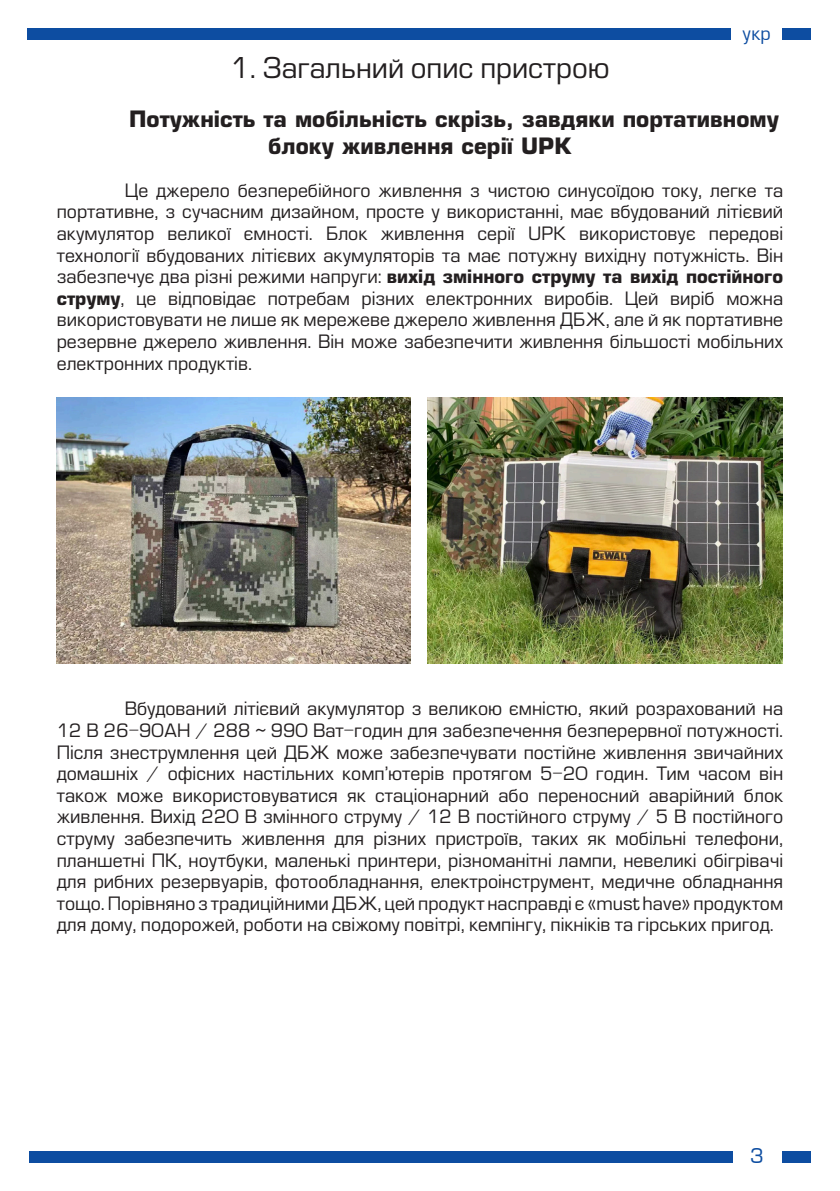
<style>
.page{position:relative;width:840px;height:1191px;background:#fff}
.page>*{position:absolute;margin:0;border:0;box-sizing:border-box;transform-origin:0 0}
.Заголовок_пункта{font:28px "Europe";color:#231f20}
.ОСНОВНОЙ_ТЕКСТ{font:700 22px/26.4px "Europe";color:#231f20}
.t1{font:20px "Europe Normal";color:#0d4da1}
.ОСНОВНОЙ_ТЕКСТ-2{font:18px/21.6px "Europe";color:#231f20;text-align:justify}
.t2{font:18px "Europe Normal";color:#0d4da1}
.s1{font-weight:700}
</style>
<div class="page">
<div style="left:27px;top:28px;width:703px;height:12px;background:#0d4da1"></div>
<div style="left:781px;top:28px;width:29px;height:12px;background:#0d4da1"></div>
<div style="left:29px;top:1151px;width:703px;height:11px;background:#0d4da1"></div>
<div style="left:781px;top:1151px;width:29px;height:11px;background:#0d4da1"></div>
<img style="left:57px;top:398px;width:353px;height:265px">
<img style="left:427px;top:398px;width:355px;height:266px">
<p class="t2" style="left:742px;top:24px;width:30px">укр</p>
<p class="Заголовок_пункта" style="left:230px;top:52px;width:380px">1. Загальний опис пристрою</p>
<p class="ОСНОВНОЙ_ТЕКСТ" style="left:268px;top:106px;width:512px;text-indent:-139px">Потужність та мобільність скрізь, завдяки портативному блоку живлення серії UPK</p>
<p class="ОСНОВНОЙ_ТЕКСТ-2" style="left:57px;top:180px;width:727px;text-indent:68px">Це джерело безперебійного живлення з чистою синусоїдою току, легке та портативне, з сучасним дизайном, просте у використанні, має вбудований літієвий акумулятор великої ємності. Блок живлення серії UPK використовує передові технології вбудованих літієвих акумуляторів та має потужну вихідну потужність. Він забезпечує два різні режими напруги: <span class="s1">вихід змінного струму та вихід постійного струму</span>, це відповідає потребам різних електронних виробів. Цей виріб можна використовувати не лише як мережеве джерело живлення ДБЖ, але й як портативне резервне джерело живлення. Він може забезпечити живлення більшості мобільних електронних продуктів.</p>
<p class="ОСНОВНОЙ_ТЕКСТ-2" style="left:57px;top:698px;width:727px;text-indent:68px">Вбудований літієвий акумулятор з великою ємністю, який розрахований на 12 В 26-90AH / 288 ~ 990 Ват-годин для забезпечення безперервної потужності.<br>Після знеструмлення цей ДБЖ може забезпечувати постійне живлення звичайних домашніх / офісних настільних комп’ютерів протягом 5-20 годин. Тим часом він також може використовуватися як стаціонарний або переносний аварійний блок живлення. Вихід 220 В змінного струму / 12 В постійного струму / 5 В постійного струму забезпечить живлення для різних пристроїв, таких як мобільні телефони, планшетні ПК, ноутбуки, маленькі принтери, різноманітні лампи, невеликі обігрівачі для рибних резервуарів, фотообладнання, електроінструмент, медичне обладнання тощо. Порівняно з традиційними ДБЖ, цей продукт насправді є «must have» продуктом для дому, подорожей, роботи на свіжому повітрі, кемпінгу, пікніків та гірських пригод.</p>
<p class="t1" style="left:749px;top:1144px;width:15px">3</p>
</div>
